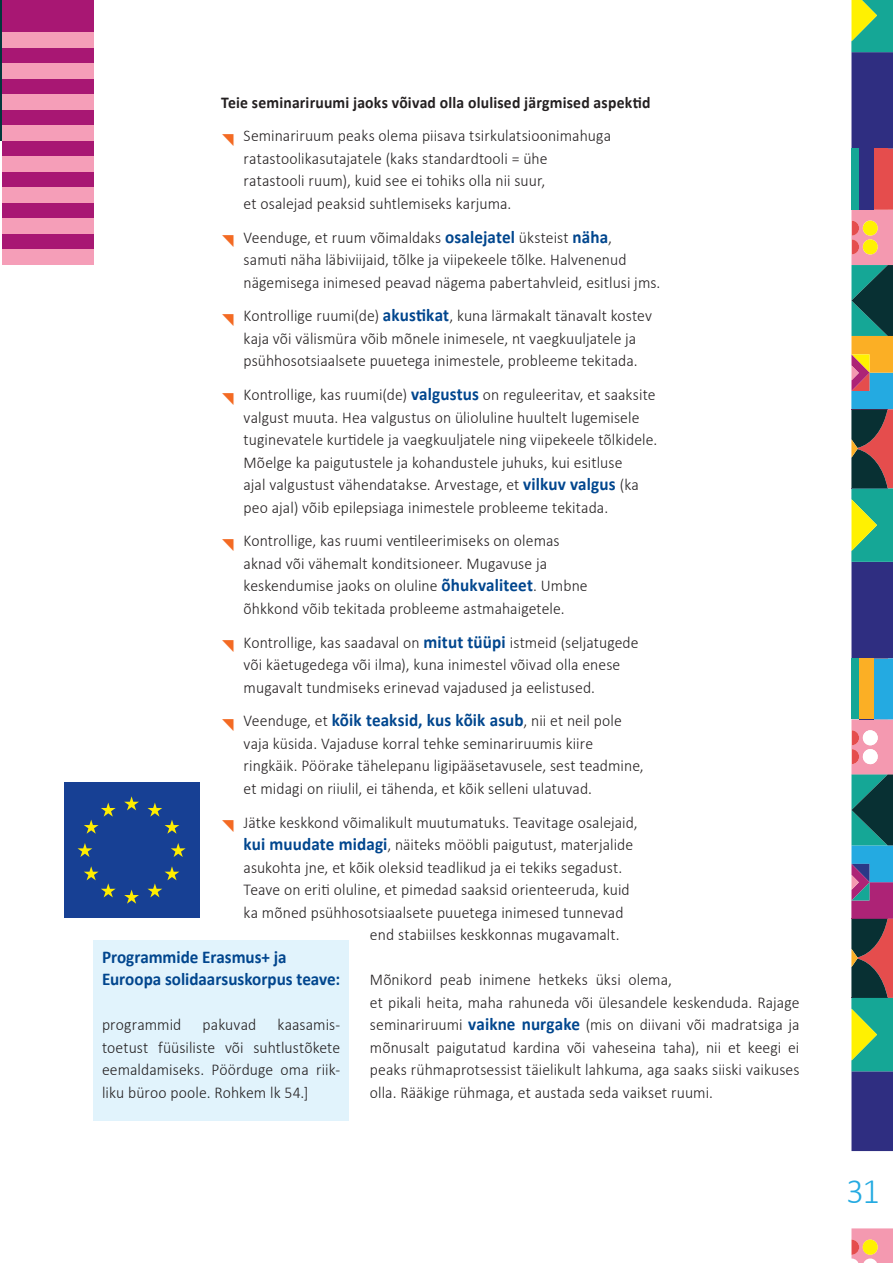
<style>
.page{position:relative;width:893px;height:1263px;background:#fff}
.page>*{position:absolute;margin:0;border:0;box-sizing:border-box;transform-origin:0 0}
.t1{font:300 36px "Calibri";color:#24aae1;scale:.95 1}
.t2{font:700 18px/22.5px "Calibri";color:#01468e;scale:.95 1}
.t3{font:300 16.5px/22.5px "Calibri";letter-spacing:.005em;color:#231f20;scale:.95 1}
.t4{font:700 16.5px "Calibri";letter-spacing:.01em;color:#231f20;scale:.95 1}
.s1{font-weight:700;font-size:18px;color:#01468e}
</style>
<div class="page">
<svg style="left:851px;top:1228px;width:42px;height:35px"></svg>
<div style="left:863px;top:1239px;width:15px;height:16px;background:#fff101;border-radius:50%"></div>
<svg style="left:851px;top:0;width:42px;height:1151px;background:#65787f"></svg>
<div style="left:94px;top:940px;width:255px;height:180px;background:#e1f3fc"></div>
<div style="left:64px;top:782px;width:135px;height:136px;background:#174094"></div>
<svg style="left:124px;top:796px;width:15px;height:14px"></svg>
<svg style="left:84px;top:802px;width:32px;height:32px"></svg>
<svg style="left:78px;top:843px;width:14px;height:14px"></svg>
<svg style="left:84px;top:866px;width:32px;height:31px"></svg>
<svg style="left:124px;top:890px;width:15px;height:14px"></svg>
<svg style="left:147px;top:866px;width:32px;height:31px"></svg>
<svg style="left:171px;top:843px;width:15px;height:14px"></svg>
<svg style="left:147px;top:802px;width:32px;height:32px"></svg>
<div style="left:1px;top:0;width:92px;height:264px;background:#a81773"></div>
<div style="left:1px;top:32px;width:92px;height:16px;background:#f59eb8"></div>
<div style="left:1px;top:63px;width:92px;height:16px;background:#f59eb8"></div>
<div style="left:1px;top:94px;width:92px;height:16px;background:#f59eb8"></div>
<div style="left:1px;top:125px;width:92px;height:16px;background:#f59eb8"></div>
<div style="left:1px;top:156px;width:92px;height:16px;background:#f59eb8"></div>
<div style="left:1px;top:187px;width:92px;height:16px;background:#f59eb8"></div>
<div style="left:1px;top:218px;width:92px;height:16px;background:#f59eb8"></div>
<div style="left:1px;top:250px;width:92px;height:15px;background:#f59eb8"></div>
<hr style="left:0;top:0;width:1px;height:141px;background:#00383b">
<p class="t4" style="left:221px;top:90px;width:454px">Teie seminariruumi jaoks võivad olla olulised järgmised aspektid</p>
<p class="t3" style="left:244px;top:124px;width:388px">Seminariruum peaks olema piisava tsirkulatsioonimahuga ratastoolikasutajatele (kaks standardtooli = ühe ratastooli ruum), kuid see ei tohiks olla nii suur,<br>et osalejad peaksid suhtlemiseks karjuma.</p>
<p class="t3" style="left:244px;top:226px;width:440px">Veenduge, et ruum võimaldaks <span class="s1">osalejatel</span> üksteist <span class="s1">näha</span>,<br>samuti näha läbiviijaid, tõlke ja viipekeele tõlke. Halvenenud nägemisega inimesed peavad nägema pabertahvleid, esitlusi jms.</p>
<p class="t3" style="left:244px;top:304px;width:431px">Kontrollige ruumi(de) <span class="s1">akustikat</span>, kuna lärmakalt tänavalt kostev kaja või välismüra võib mõnele inimesele, nt vaegkuuljatele ja psühhosotsiaalsete puuetega inimestele, probleeme tekitada.</p>
<p class="t3" style="left:244px;top:383px;width:437px">Kontrollige, kas ruumi(de) <span class="s1">valgustus</span> on reguleeritav, et saaksite valgust muuta. Hea valgustus on ülioluline huultelt lugemisele tuginevatele kurtidele ja vaegkuuljatele ning viipekeele tõlkidele.<br>Mõelge ka paigutustele ja kohandustele juhuks, kui esitluse<br>ajal valgustust vähendatakse. Arvestage, et <span class="s1">vilkuv valgus</span> (ka peo ajal) võib epilepsiaga inimestele probleeme tekitada.</p>
<p class="t3" style="left:244px;top:529px;width:364px">Kontrollige, kas ruumi ventileerimiseks on olemas aknad või vähemalt konditsioneer. Mugavuse ja keskendumise jaoks on oluline <span class="s1">õhukvaliteet</span>. Umbne õhkkond võib tekitada probleeme astmahaigetele.</p>
<p class="t3" style="left:244px;top:631px;width:417px">Kontrollige, kas saadaval on <span class="s1">mitut tüüpi</span> istmeid (seljatugede või käetugedega või ilma), kuna inimestel võivad olla enese mugavalt tundmiseks erinevad vajadused ja eelistused.</p>
<p class="t3" style="left:244px;top:709px;width:423px">Veenduge, et <span class="s1">kõik teaksid, kus kõik asub</span>, nii et neil pole vaja küsida. Vajaduse korral tehke seminariruumis kiire ringkäik. Pöörake tähelepanu ligipääsetavusele, sest teadmine, et midagi on riiulil, ei tähenda, et kõik selleni ulatuvad.</p>
<p class="t3" style="left:244px;top:811px;width:416px">Jätke keskkond võimalikult muutumatuks. Teavitage osalejaid,</p>
<p class="t3" style="left:244px;top:833px;width:412px"><span class="s1">kui muudate midagi</span>, näiteks mööbli paigutust, materjalide</p>
<p class="t3" style="left:244px;top:856px;width:400px">asukohta jne, et kõik oleksid teadlikud ja ei tekiks segadust.</p>
<p class="t3" style="left:244px;top:878px;width:408px">Teave on eriti oluline, et pimedad saaksid orienteeruda, kuid</p>
<p class="t3" style="left:244px;top:901px;width:402px">ka mõned psühhosotsiaalsete puuetega inimesed tunnevad</p>
<p class="t3" style="left:370px;top:923px;width:264px">end stabiilses keskkonnas mugavamalt.</p>
<p class="t3" style="left:370px;top:968px;width:319px">Mõnikord peab inimene hetkeks üksi olema,</p>
<p class="t2" style="left:102px;top:945px;width:252px">Programmide Erasmus+ ja<br>Euroopa solidaarsuskorpus teave:</p>
<p class="t3" style="left:102px;top:1013px;width:85px">programmid</p>
<p class="t3" style="left:203px;top:1013px;width:58px">pakuvad</p>
<p class="t3" style="left:370px;top:991px;width:454px;text-align:justify">et pikali heita, maha rahuneda või ülesandele keskenduda. Rajage seminariruumi <span class="s1">vaikne nurgake</span> (mis on diivani või madratsiga ja mõnusalt paigutatud kardina või vaheseina taha), nii et keegi ei peaks rühmaprotsessist täielikult lahkuma, aga saaks siiski vaikuses olla. Rääkige rühmaga, et austada seda vaikset ruumi.</p>
<p class="t3" style="left:102px;top:1013px;width:252px;text-align:justify;text-indent:176px">kaasamis&shy;toetust füüsiliste või suhtlustõkete eemaldamiseks. Pöörduge oma riik&shy;liku büroo poole. Rohkem lk 54.]</p>
<h1 class="t1" style="left:846px;top:1169px;width:37px">31</h1>
</div>
